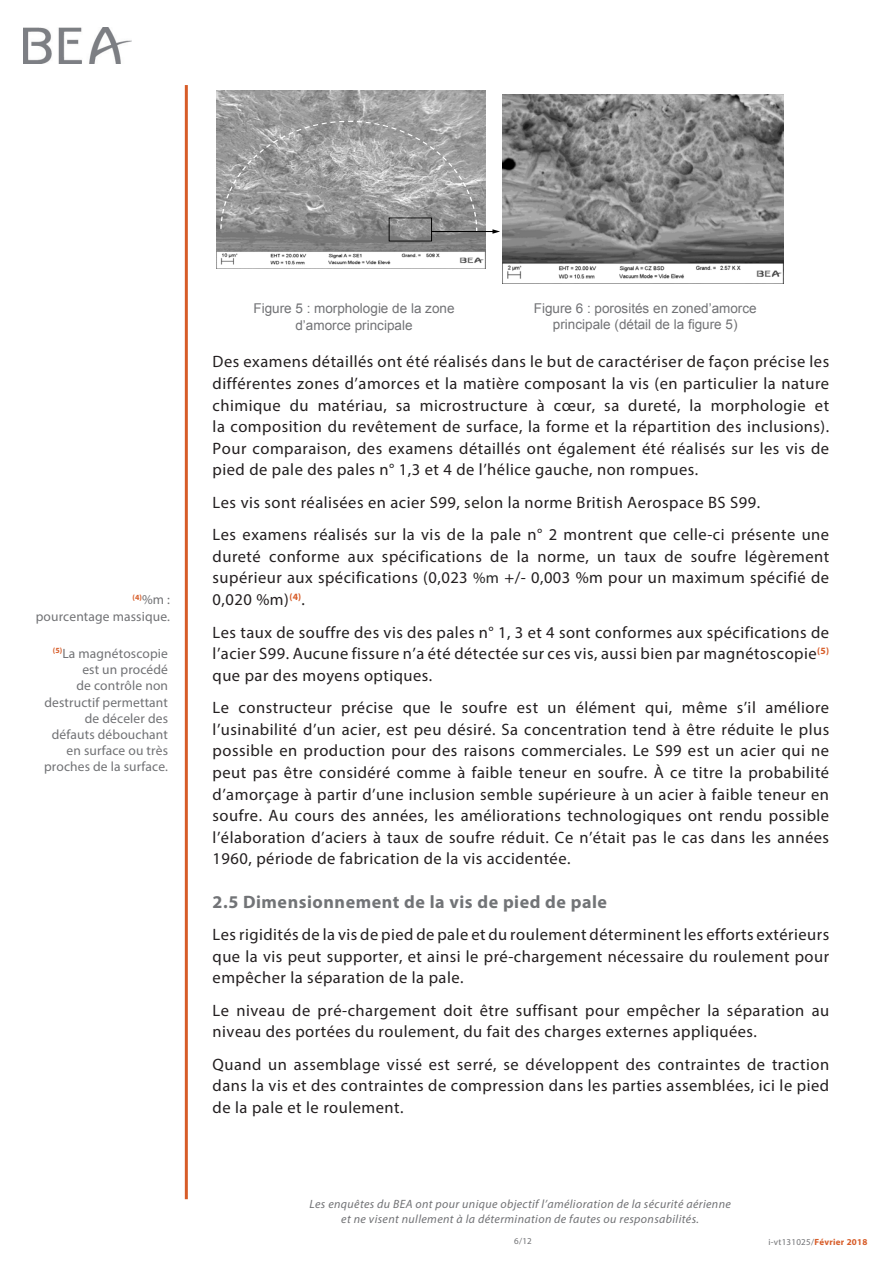
<style>
.page{position:relative;width:893px;height:1263px;background:#fff}
.page>*{position:absolute;margin:0;border:0;box-sizing:border-box;transform-origin:0 0}
.Titre_2{font:700 18px "Myriad Pro";letter-spacing:.03em;color:#727477}
.t1{font:16.5px/21.6px "Myriad Pro";letter-spacing:.03em;color:#231f20;text-align:justify}
.Note{font:13.5px/16.2px "Myriad Pro";letter-spacing:.01em;color:#717275;text-align:right}
.Légende{font:13.5px/16.2px "Arial";color:#717275;text-align:center}
.t2{font:italic 12px/14.4px "Myriad Pro";letter-spacing:.03em;color:#717275;text-align:center}
.t3{font:9px "Myriad Pro";letter-spacing:.03em;color:#717275}
.Note-2{font:700 7.8px "Myriad Pro";color:#d75c28}
.s1{font-weight:400;font-size:13.5px;color:#717275}
.s2{font-size:15.75px;color:#252525}
.s3{font-weight:700;color:#d75c28}
</style>
<div class="page">
<hr style="left:185px;top:85px;width:3px;height:1114px;background:#d75c28">
<img style="left:23px;top:28px;width:109px;height:36px">
<img style="left:217px;top:90px;width:269px;height:178px">
<svg style="left:220px;top:121px;width:280px;height:120px;background:#9f9f9f"></svg>
<img style="left:503px;top:95px;width:281px;height:189px">
<p class="Note-2" style="left:133px;top:592px;width:39px">(4)<span class="s1">%m :</span></p>
<p class="Note" style="left:36px;top:608px;width:136px">pourcentage massique.</p>
<p class="Note" style="left:44px;top:645px;width:125px"><sup>(5)</sup>La magnétoscopie est un procédé<br>de contrôle non destructif permettant de déceler des défauts débouchant en surface ou très proches de la surface.</p>
<p class="Légende" style="left:253px;top:301px;width:203px">Figure 5 : morphologie de la zone</p>
<p class="Légende" style="left:295px;top:317px;width:119px">d’amorce principale</p>
<p class="Légende" style="left:534px;top:300px;width:224px">Figure 6 : porosités en zoned’amorce principale (détail de la figure 5)</p>
<p class="t1" style="left:213px;top:351px;width:618px">Des examens détaillés ont été réalisés dans le but de caractériser de façon précise les différentes zones d’amorces et la matière composant la vis (en particulier la nature chimique du matériau, sa microstructure à cœur, sa dureté, la morphologie et la composition du revêtement de surface, la forme et la répartition des inclusions).<br>Pour comparaison, des examens détaillés ont également été réalisés sur les vis de pied de pale des pales n° 1,3 et 4 de l’hélice gauche, non rompues.</p>
<p class="t1" style="left:213px;top:491px;width:549px">Les vis sont réalisées en acier S99, selon la norme British Aerospace BS S99.</p>
<p class="t1" style="left:213px;top:524px;width:618px">Les examens réalisés sur la vis de la pale n° 2 montrent que celle-ci présente une dureté conforme aux spécifications de la norme, un taux de soufre légèrement supérieur aux spécifications (0,023 <span class="s2">%m</span> +/- 0,003 %m pour un maximum spécifié de 0,020 %m)<sup>(4)</sup>.</p>
<p class="t1" style="left:213px;top:621px;width:618px">Les taux de souffre des vis des pales n° 1, 3 et 4 sont conformes aux spécifications de l’acier S99. Aucune fissure n’a été détectée sur ces vis, aussi bien par magnétoscopie<sup>(5) </sup>que par des moyens optiques.</p>
<p class="t1" style="left:213px;top:696px;width:618px">Le constructeur précise que le soufre est un élément qui, même s’il améliore l’usinabilité d’un acier, est peu désiré. Sa concentration tend à être réduite le plus possible en production pour des raisons commerciales. Le S99 est un acier qui ne peut pas être considéré comme à faible teneur en soufre. À ce titre la probabilité d’amorçage à partir d’une inclusion semble supérieure à un acier à faible teneur en soufre. Au cours des années, les améliorations technologiques ont rendu possible l’élaboration d’aciers à taux de soufre réduit. Ce n’était pas le cas dans les années 1960, période de fabrication de la vis accidentée.</p>
<p class="Titre_2" style="left:213px;top:890px;width:396px">2.5 Dimensionnement de la vis de pied de pale</p>
<p class="t1" style="left:213px;top:923px;width:618px">Les rigidités de la vis de pied de pale et du roulement déterminent les efforts extérieurs que la vis peut supporter, et ainsi le pré-chargement nécessaire du roulement pour empêcher la séparation de la pale.</p>
<p class="t1" style="left:213px;top:999px;width:618px">Le niveau de pré-chargement doit être suffisant pour empêcher la séparation au niveau des portées du roulement, du fait des charges externes appliquées.</p>
<p class="t1" style="left:213px;top:1053px;width:618px">Quand un assemblage vissé est serré, se développent des contraintes de traction dans la vis et des contraintes de compression dans les parties assemblées, ici le pied de la pale et le roulement.</p>
<p class="t2" style="left:309px;top:1197px;width:423px">Les enquêtes du BEA ont pour unique objectif l’amélioration de la sécurité aérienne et ne visent nullement à la détermination de fautes ou responsabilités.</p>
<p class="t3" style="left:514px;top:1236px;width:19px">6/12</p>
<p class="t3" style="left:768px;top:1236px;width:101px">i-vt131025/<span class="s3">Février 2018</span></p>
</div>
